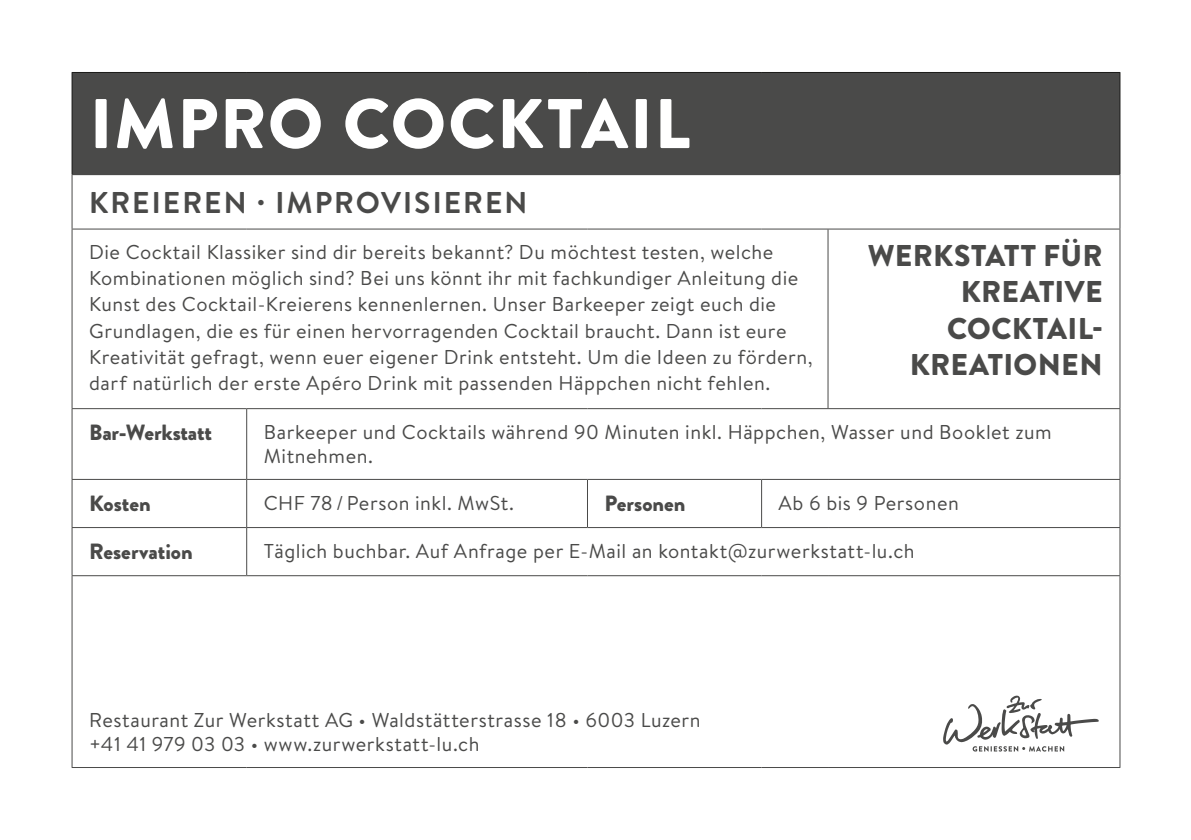
<style>
.page{position:relative;width:1191px;height:840px;background:#fff}
.page>*{position:absolute;margin:0;border:0;box-sizing:border-box;transform-origin:0 0}
.t1{font:900 70px "Brandon Grotesque";letter-spacing:.02em;color:#fff}
.t2{font:900 30px/36px "Brandon Grotesque";letter-spacing:.01em;color:#4a4a49;text-align:right}
.t3{font:700 30px "Brandon Text";letter-spacing:.07em;color:#4a4a49}
.t4{font:900 22px "Brandon Grotesque";color:#4a4a49}
.t5{font:20px/26px "Brandon Text";letter-spacing:.025em;color:#4a4a49}
</style>
<div class="page">
<svg style="left:943px;top:695px;width:155px;height:56px"></svg>
<div style="left:72px;top:72px;width:1048px;height:102px;background:#4a4a49"></div>
<hr style="left:72px;top:72px;width:175px;height:1px;background:#1d1d1b">
<hr style="left:72px;top:73px;width:1px;height:101px;background:#1d1d1b">
<hr style="left:247px;top:72px;width:340px;height:1px;background:#1d1d1b">
<hr style="left:587px;top:72px;width:174px;height:1px;background:#1d1d1b">
<hr style="left:761px;top:72px;width:67px;height:1px;background:#1d1d1b">
<hr style="left:828px;top:72px;width:292px;height:1px;background:#1d1d1b">
<hr style="left:1119px;top:73px;width:1px;height:101px;background:#1d1d1b">
<hr style="left:72px;top:174px;width:175px;height:1px;background:#4a4a49">
<hr style="left:72px;top:175px;width:1px;height:53px;background:#4a4a49">
<hr style="left:247px;top:174px;width:340px;height:1px;background:#4a4a49">
<hr style="left:587px;top:174px;width:174px;height:1px;background:#4a4a49">
<hr style="left:761px;top:174px;width:67px;height:1px;background:#4a4a49">
<hr style="left:828px;top:174px;width:292px;height:1px;background:#4a4a49">
<hr style="left:1119px;top:175px;width:1px;height:53px;background:#4a4a49">
<hr style="left:72px;top:228px;width:175px;height:1px;background:#4a4a49">
<hr style="left:72px;top:229px;width:1px;height:179px;background:#4a4a49">
<hr style="left:247px;top:228px;width:340px;height:1px;background:#4a4a49">
<hr style="left:587px;top:228px;width:174px;height:1px;background:#4a4a49">
<hr style="left:761px;top:228px;width:67px;height:1px;background:#4a4a49">
<hr style="left:72px;top:408px;width:175px;height:1px;background:#4a4a49">
<hr style="left:72px;top:409px;width:1px;height:69px;background:#4a4a49">
<hr style="left:247px;top:408px;width:340px;height:1px;background:#4a4a49">
<hr style="left:246px;top:409px;width:1px;height:69px;background:#4a4a49">
<hr style="left:587px;top:408px;width:174px;height:1px;background:#4a4a49">
<hr style="left:761px;top:408px;width:67px;height:1px;background:#4a4a49">
<hr style="left:1119px;top:409px;width:1px;height:69px;background:#4a4a49">
<hr style="left:72px;top:478px;width:175px;height:1px;background:#4a4a49">
<hr style="left:72px;top:479px;width:1px;height:48px;background:#4a4a49">
<hr style="left:247px;top:478px;width:340px;height:1px;background:#4a4a49">
<hr style="left:246px;top:479px;width:1px;height:48px;background:#4a4a49">
<hr style="left:587px;top:478px;width:174px;height:1px;background:#4a4a49">
<hr style="left:587px;top:479px;width:1px;height:48px;background:#4a4a49">
<hr style="left:761px;top:478px;width:67px;height:1px;background:#4a4a49">
<hr style="left:761px;top:479px;width:1px;height:48px;background:#4a4a49">
<hr style="left:828px;top:478px;width:292px;height:1px;background:#4a4a49">
<hr style="left:1119px;top:479px;width:1px;height:48px;background:#4a4a49">
<hr style="left:72px;top:527px;width:175px;height:1px;background:#4a4a49">
<hr style="left:72px;top:527px;width:1px;height:48px;background:#4a4a49">
<hr style="left:247px;top:527px;width:340px;height:1px;background:#4a4a49">
<hr style="left:246px;top:527px;width:1px;height:48px;background:#4a4a49">
<hr style="left:587px;top:527px;width:174px;height:1px;background:#4a4a49">
<hr style="left:761px;top:527px;width:67px;height:1px;background:#4a4a49">
<hr style="left:828px;top:527px;width:292px;height:1px;background:#4a4a49">
<hr style="left:1119px;top:527px;width:1px;height:48px;background:#4a4a49">
<hr style="left:72px;top:575px;width:175px;height:1px;background:#4a4a49">
<hr style="left:72px;top:575px;width:1px;height:191px;background:#4a4a49">
<hr style="left:247px;top:575px;width:340px;height:1px;background:#4a4a49">
<hr style="left:587px;top:575px;width:174px;height:1px;background:#4a4a49">
<hr style="left:761px;top:575px;width:67px;height:1px;background:#4a4a49">
<hr style="left:828px;top:575px;width:292px;height:1px;background:#4a4a49">
<hr style="left:1119px;top:575px;width:1px;height:191px;background:#4a4a49">
<hr style="left:72px;top:766px;width:175px;height:1px;background:#4a4a49">
<hr style="left:247px;top:766px;width:340px;height:1px;background:#4a4a49">
<hr style="left:587px;top:766px;width:174px;height:1px;background:#4a4a49">
<hr style="left:761px;top:766px;width:67px;height:1px;background:#4a4a49">
<hr style="left:828px;top:766px;width:292px;height:1px;background:#4a4a49">
<hr style="left:828px;top:228px;width:292px;height:1px;background:#4a4a49">
<hr style="left:827px;top:229px;width:1px;height:179px;background:#4a4a49">
<hr style="left:1119px;top:229px;width:1px;height:179px;background:#4a4a49">
<hr style="left:828px;top:408px;width:292px;height:1px;background:#4a4a49">
<h1 class="t1" style="left:90px;top:74px;width:602px">IMPRO COCKTAIL</h1>
<h2 class="t3" style="left:89px;top:181px;width:440px">KREIEREN · IMPROVISIEREN</h2>
<p class="t5" style="left:89px;top:239px;width:725px">Die Cocktail Klassiker sind dir bereits bekannt? Du möchtest testen, welche Kombinationen möglich sind? Bei uns könnt ihr mit fachkundiger Anleitung die Kunst des Cocktail-Kreierens kennenlernen. Unser Barkeeper zeigt euch die Grundlagen, die es für einen hervorragenden Cocktail braucht. Dann ist eure Kreativität gefragt, wenn euer eigener Drink entsteht. Um die Ideen zu fördern, darf natürlich der erste Apéro Drink mit passenden Häppchen nicht fehlen.</p>
<h2 class="t2" style="left:867px;top:238px;width:237px">WERKSTATT FÜR<br>KREATIVE<br>COCKTAIL-<br>KREATIONEN</h2>
<p class="t4" style="left:89px;top:417px;width:124px">Bar-Werkstatt</p>
<p class="t5" style="left:264px;top:419px;width:789px;line-height:24px">Barkeeper und Cocktails während 90 Minuten inkl. Häppchen, Wasser und Booklet zum<br>Mitnehmen.</p>
<p class="t4" style="left:89px;top:487px;width:63px">Kosten</p>
<p class="t5" style="left:264px;top:489px;width:252px">CHF 78 / Person inkl. MwSt.</p>
<p class="t4" style="left:604px;top:487px;width:82px">Personen</p>
<p class="t5" style="left:778px;top:489px;width:182px">Ab 6 bis 9 Personen</p>
<p class="t4" style="left:89px;top:536px;width:105px">Reservation</p>
<p class="t5" style="left:264px;top:537px;width:652px">Täglich buchbar. Auf Anfrage per E-Mail an kontakt@zurwerkstatt-lu.ch</p>
<p class="t5" style="left:89px;top:707px;width:613px;line-height:24px">Restaurant Zur Werkstatt AG • Waldstätterstrasse 18 • 6003 Luzern +41 41 979 03 03 • www.zurwerkstatt-lu.ch</p>
</div>
